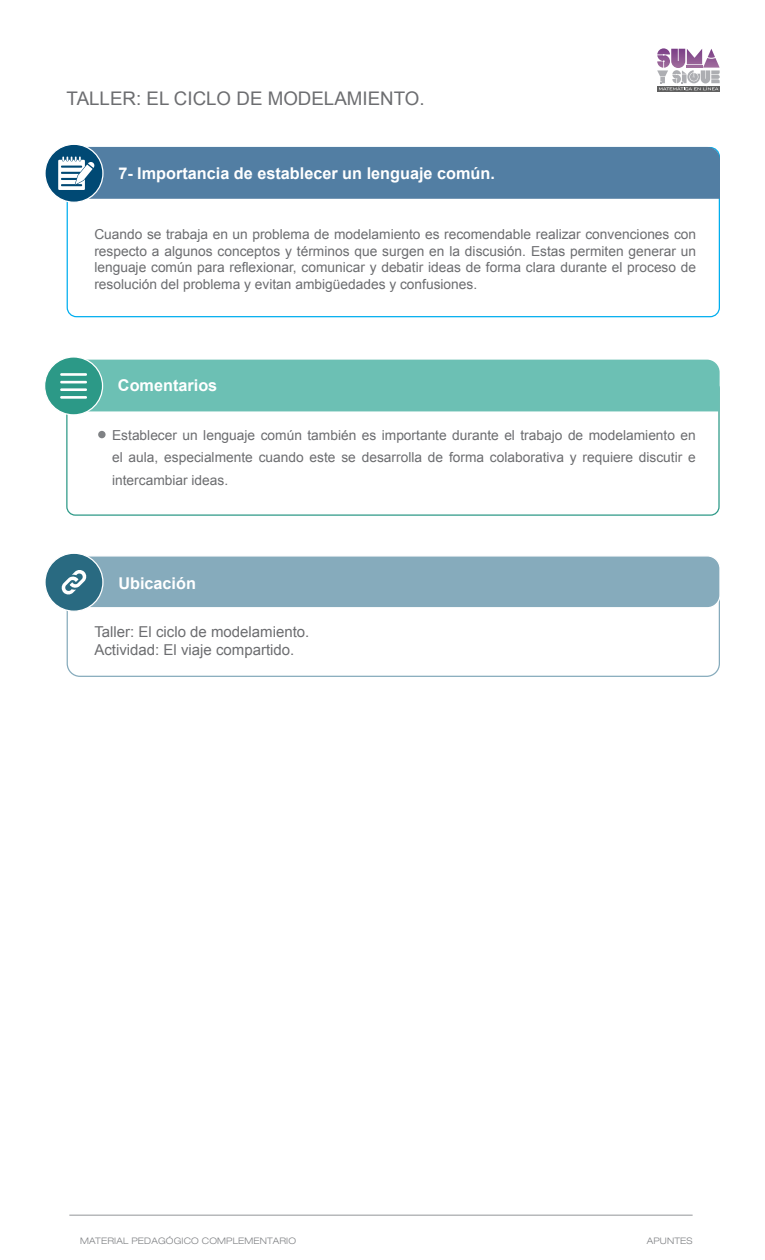
<style>
.page{position:relative;width:765px;height:1260px;background:#fff}
.page>*{position:absolute;margin:0;border:0;box-sizing:border-box;transform-origin:0 0}
.t1{font:18.75px "Arial";color:#6c6d70}
.t2{font:700 16.25px "Arial";color:#fff}
.t3{font:15px/18px "Arial";color:#6c6d70}
.t4{font:13.75px/16.5px "Arial";color:#6c6d70;text-align:justify}
.t5{font:300 expanded 9px "Helvetica Neue";letter-spacing:.02em;color:#808285}
</style>
<div class="page">
<div style="left:70px;top:556px;width:650px;height:52px;background:#86abbc;border-radius:13px"></div>
<div style="left:69px;top:555px;width:652px;height:53px;border:1px solid #fff;border-radius:13px"></div>
<div style="left:45px;top:553px;width:58px;height:58px;background:#296a81;border-radius:50%"></div>
<div style="left:44px;top:553px;width:60px;height:59px;border:1px solid #fff;border-radius:50%"></div>
<div style="left:45px;top:144px;width:58px;height:58px;background:#004974;border-radius:50%"></div>
<div style="left:44px;top:144px;width:60px;height:59px;border:1px solid #fff;border-radius:50%"></div>
<svg style="left:58px;top:147px;width:662px;height:52px;background:#537fa3"></svg>
<svg style="left:61px;top:570px;width:26px;height:25px"></svg>
<hr style="left:69px;top:1215px;width:624px;height:1px;background:#939598">
<div style="left:88px;top:360px;width:632px;height:51px;background:#6cc0b4"></div>
<div style="left:45px;top:357px;width:58px;height:58px;background:#2c9987;border-radius:50%"></div>
<div style="left:44px;top:356px;width:59px;height:60px;border:1px solid #fff;border-radius:50%"></div>
<hr style="left:60px;top:396px;width:27px;height:3px;background:#fff">
<hr style="left:60px;top:388px;width:27px;height:3px;background:#fff">
<hr style="left:60px;top:381px;width:27px;height:2px;background:#fff">
<hr style="left:60px;top:373px;width:27px;height:3px;background:#fff">
<div style="left:98px;top:431px;width:8px;height:7px;background:#808285;border-radius:50%"></div>
<svg style="left:657px;top:90px;width:63px;height:1px"></svg>
<svg style="left:657px;top:48px;width:63px;height:42px"></svg>
<h1 class="t1" style="left:67px;top:86px;width:360px">TALLER: EL CICLO DE MODELAMIENTO.</h1>
<p class="t2" style="left:118px;top:162px;width:378px">7- Importancia de establecer un lenguaje común.</p>
<p class="t4" style="left:94px;top:226px;width:603px">Cuando se trabaja en un problema de modelamiento es recomendable realizar convenciones con respecto a algunos conceptos y términos que surgen en la discusión. Estas permiten generar un lenguaje común para reflexionar, comunicar y debatir ideas de forma clara durante el proceso de resolución del problema y evitan ambigüedades y confusiones.</p>
<p class="t2" style="left:118px;top:375px;width:101px">Comentarios</p>
<p class="t4" style="left:112px;top:424px;width:585px;line-height:22.5px">Establecer un lenguaje común también es importante durante el trabajo de modelamiento en el aula, especialmente cuando este se desarrolla de forma colaborativa y requiere discutir e intercambiar ideas.</p>
<p class="t2" style="left:118px;top:572px;width:79px">Ubicación</p>
<p class="t3" style="left:94px;top:623px;width:217px">Taller: El ciclo de modelamiento.<br>Actividad: El viaje compartido.</p>
<p class="t5" style="left:80px;top:1235px;width:218px">MATERIAL PEDAGÓGICO COMPLEMENTARIO</p>
<p class="t5" style="left:647px;top:1235px;width:47px">APUNTES</p>
</div>
